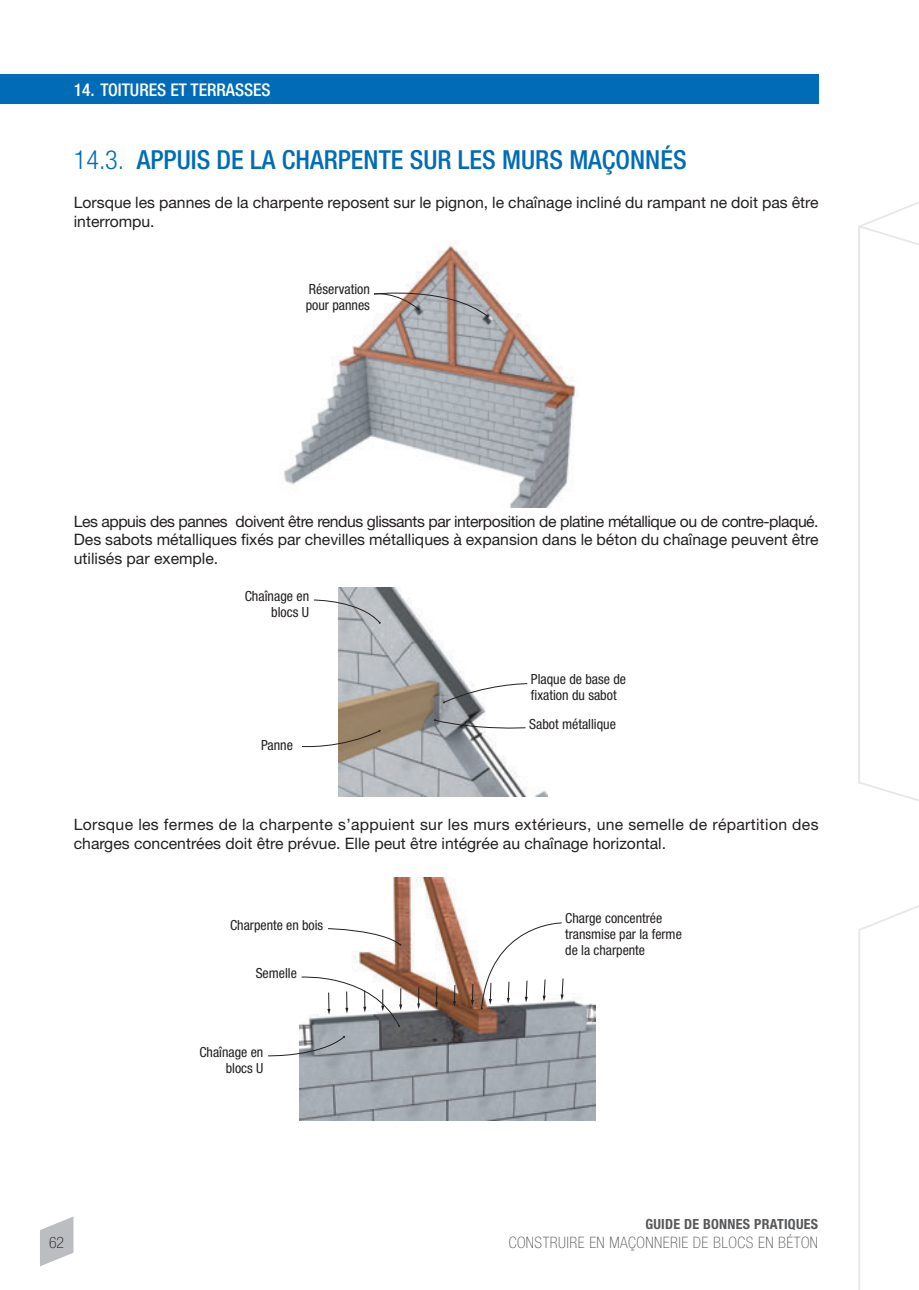
<style>
.page{position:relative;width:919px;height:1290px;background:#fff}
.page>*{position:absolute;margin:0;border:0;box-sizing:border-box;transform-origin:0 0}
.t1{font:500 condensed 26.25px "Helvetica Neue LT";color:#006cb7}
.t2{font:500 condensed 17.5px "Helvetica Neue LT";color:#fff}
.t3{font:15.75px/18.9px "Helvetica Neue LT";color:#231f20}
.t4{font:15.75px/18.9px "Helvetica Neue LT";letter-spacing:.02em;color:#231f20}
.t5{font:100 condensed 15.75px "Helvetica Neue LT";letter-spacing:.03em;color:#57585a}
.t6{font:100 condensed 15.75px "Helvetica Neue LT";color:#231f20}
.t7{font:condensed 14px/15.8px "Helvetica Neue LT";color:#231f20}
.t8{font:700 condensed 14px "Helvetica Neue LT";letter-spacing:.02em;color:#57585a}
.t9{font:condensed 13.83px/15.6px "Helvetica Neue LT";color:#231f20;text-align:right}
.s1{font-weight:300}
</style>
<div class="page">
<svg style="left:858px;top:202px;width:60px;height:1088px"></svg>
<svg style="left:858px;top:224px;width:60px;height:863px"></svg>
<div style="left:0;top:74px;width:818px;height:30px;background:#006cb7"></div>
<svg style="left:40px;top:1217px;width:33px;height:49px"></svg>
<img style="left:284px;top:245px;width:293px;height:263px">
<svg style="left:373px;top:286px;width:115px;height:32px"></svg>
<img style="left:338px;top:587px;width:209px;height:210px">
<svg style="left:314px;top:599px;width:67px;height:25px"></svg>
<svg style="left:433px;top:719px;width:92px;height:11px"></svg>
<svg style="left:442px;top:683px;width:85px;height:21px"></svg>
<svg style="left:302px;top:730px;width:78px;height:19px"></svg>
<img style="left:299px;top:878px;width:296px;height:242px">
<svg style="left:268px;top:1036px;width:77px;height:21px"></svg>
<svg style="left:327px;top:928px;width:74px;height:18px"></svg>
<svg style="left:301px;top:973px;width:101px;height:54px"></svg>
<svg style="left:417px;top:987px;width:3px;height:22px"></svg>
<svg style="left:435px;top:986px;width:3px;height:22px"></svg>
<svg style="left:453px;top:985px;width:3px;height:22px"></svg>
<svg style="left:470px;top:984px;width:3px;height:22px"></svg>
<svg style="left:480px;top:922px;width:83px;height:87px"></svg>
<p class="t2" style="left:74px;top:84px;width:198px">14. TOITURES ET TERRASSES</p>
<h1 class="t1" style="left:74px;top:151px;width:614px"><span class="s1">14.3.</span> APPUIS DE LA CHARPENTE SUR LES MURS MAÇONNÉS</h1>
<p class="t3" style="left:74px;top:195px;width:746px">Lorsque les pannes de la charpente reposent sur le pignon, le chaînage incliné du rampant ne doit pas être interrompu.</p>
<p class="t7" style="left:305px;top:283px;width:66px">Réservation pour pannes</p>
<p class="t3" style="left:74px;top:513px;width:746px;text-align:justify">Les appuis des pannes doivent être rendus glissants par interposition de platine métallique ou de contre-plaqué.<br>Des sabots métalliques fixés par chevilles métalliques à expansion dans le béton du chaînage peuvent être utilisés par exemple.</p>
<p class="t7" style="left:244px;top:590px;width:66px;text-align:right">Chaînage en blocs U</p>
<p class="t7" style="left:261px;top:739px;width:33px">Panne</p>
<p class="t7" style="left:530px;top:673px;width:97px">Plaque de base de fixation du sabot</p>
<p class="t7" style="left:529px;top:718px;width:88px">Sabot métallique</p>
<p class="t4" style="left:74px;top:817px;width:746px">Lorsque les fermes de la charpente s’appuient sur les murs extérieurs, une semelle de répartition des charges concentrées doit être prévue. Elle peut être intégrée au chaînage horizontal.</p>
<p class="t9" style="left:230px;top:919px;width:95px">Charpente en bois</p>
<p class="t9" style="left:255px;top:967px;width:43px">Semelle</p>
<p class="t9" style="left:199px;top:1046px;width:65px">Chaînage en blocs U</p>
<p class="t9" style="left:565px;top:912px;width:118px;text-align:left">Charge concentrée transmise par la ferme de la charpente</p>
<p class="t6" style="left:49px;top:1236px;width:17px">62</p>
<p class="t8" style="left:645px;top:1219px;width:174px">GUIDE DE BONNES PRATIQUES</p>
<p class="t5" style="left:508px;top:1237px;width:311px">CONSTRUIRE EN MAÇONNERIE DE BLOCS EN BÉTON</p>
</div>
